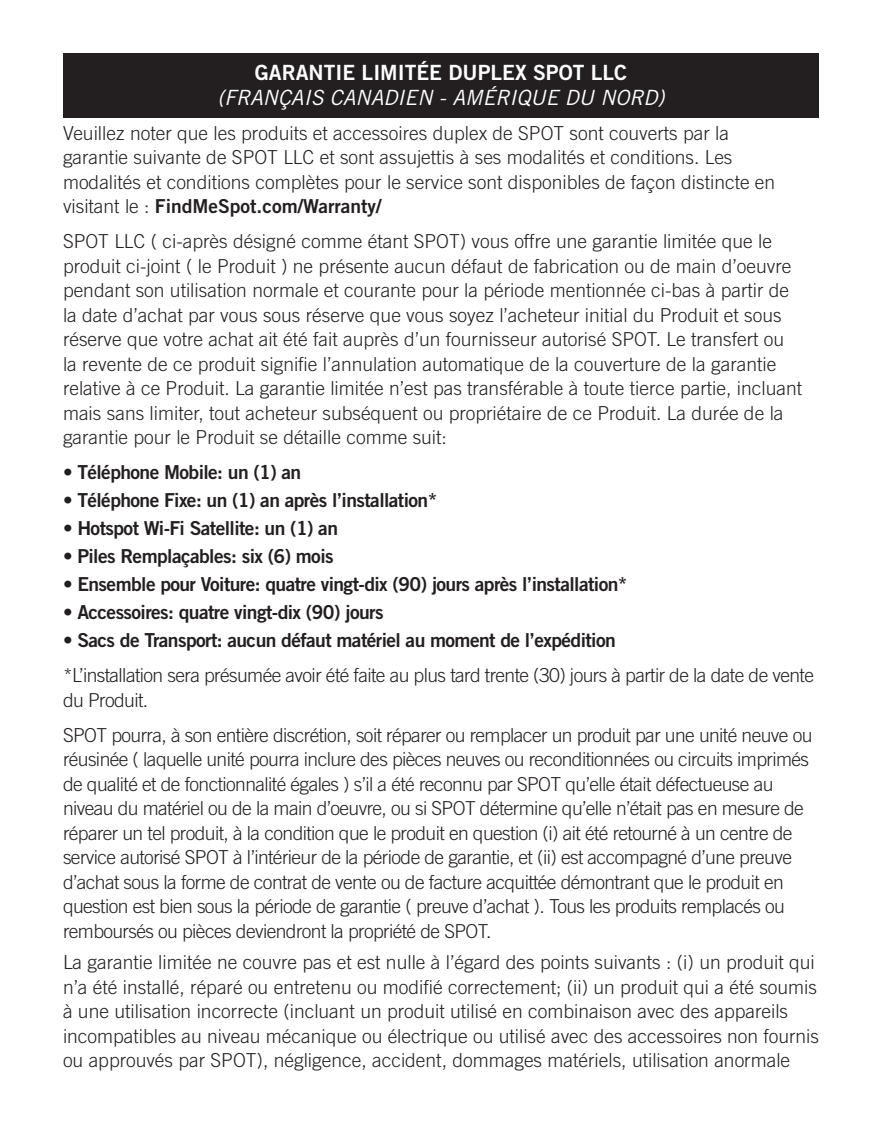
<style>
.page{position:relative;width:882px;height:1134px;background:#fff}
.page>*{position:absolute;margin:0;border:0;box-sizing:border-box;transform-origin:0 0}
.t1{font:italic 21px "Trade Gothic";color:#fff}
.t2{font:21px "Trade Gothic Bold Two";color:#fff}
.t3{font:300 19.25px/24.5px "Trade Gothic";color:#231f20}
.t4{font:300 19.25px/24.5px "Trade Gothic";letter-spacing:-.03em;color:#231f20}
.t5{font:19.25px "Trade Gothic Bold Two";letter-spacing:-.03em;color:#231f20}
.t6{font:19.25px "Trade Gothic Bold Two";color:#231f20}
.s1{font-family:"Trade Gothic";font-weight:300}
</style>
<div class="page">
<div style="left:63px;top:53px;width:756px;height:64px;background:#231f20"></div>
<p class="t2" style="left:255px;top:59px;width:374px">GARANTIE LIMITÉE DUPLEX SPOT LLC</p>
<p class="t1" style="left:217px;top:84px;width:449px">(FRANÇAIS CANADIEN - AMÉRIQUE DU NORD)</p>
<p class="t3" style="left:63px;top:120px;width:667px">Veuillez noter que les produits et accessoires duplex de SPOT sont couverts par la</p>
<p class="t3" style="left:63px;top:145px;width:671px">garantie suivante de SPOT LLC et sont assujettis à ses modalités et conditions. Les</p>
<p class="t3" style="left:63px;top:169px;width:714px">modalités et conditions complètes pour le service sont disponibles de façon distincte en</p>
<p class="t6" style="left:63px;top:194px;width:320px"><span class="s1">visitant le :</span> FindMeSpot.com/Warranty/</p>
<p class="t3" style="left:63px;top:229px;width:741px">SPOT LLC ( ci-après désigné comme étant SPOT) vous offre une garantie limitée que le produit ci-joint ( le Produit ) ne présente aucun défaut de fabrication ou de main d’oeuvre pendant son utilisation normale et courante pour la période mentionnée ci-bas à partir de la date d’achat par vous sous réserve que vous soyez l’acheteur initial du Produit et sous réserve que votre achat ait été fait auprès d’un fournisseur autorisé SPOT. Le transfert ou la revente de ce produit signifie l’annulation automatique de la couverture de la garantie relative à ce Produit. La garantie limitée n’est pas transférable à toute tierce partie, incluant mais sans limiter, tout acheteur subséquent ou propriétaire de ce Produit. La durée de la garantie pour le Produit se détaille comme suit:</p>
<p class="t5" style="left:63px;top:460px;width:240px">• Téléphone Mobile: un (1) an</p>
<p class="t5" style="left:63px;top:488px;width:376px">• Téléphone Fixe: un (1) an après l’installation*</p>
<p class="t5" style="left:63px;top:516px;width:277px">• Hotspot Wi-Fi Satellite: un (1) an</p>
<p class="t5" style="left:63px;top:544px;width:272px">• Piles Remplaçables: six (6) mois</p>
<p class="t5" style="left:63px;top:572px;width:566px">• Ensemble pour Voiture: quatre vingt-dix (90) jours après l’installation*</p>
<p class="t5" style="left:63px;top:600px;width:322px">• Accessoires: quatre vingt-dix (90) jours</p>
<p class="t5" style="left:63px;top:628px;width:554px">• Sacs de Transport: aucun défaut matériel au moment de l’expédition</p>
<p class="t4" style="left:63px;top:663px;width:753px">*L’installation sera présumée avoir été faite au plus tard trente (30) jours à partir de la date de vente du Produit.</p>
<p class="t4" style="left:63px;top:722px;width:751px">SPOT pourra, à son entière discrétion, soit réparer ou remplacer un produit par une unité neuve ou réusinée ( laquelle unité pourra inclure des pièces neuves ou reconditionnées ou circuits imprimés de qualité et de fonctionnalité égales ) s’il a été reconnu par SPOT qu’elle était défectueuse au niveau du matériel ou de la main d’oeuvre, ou si SPOT détermine qu’elle n’était pas en mesure de réparer un tel produit, à la condition que le produit en question (i) ait été retourné à un centre de service autorisé SPOT à l’intérieur de la période de garantie, et (ii) est accompagné d’une preuve d’achat sous la forme de contrat de vente ou de facture acquittée démontrant que le produit en question est bien sous la période de garantie ( preuve d’achat ). Tous les produits remplacés ou remboursés ou pièces deviendront la propriété de SPOT.</p>
<p class="t3" style="left:63px;top:950px;width:758px">La garantie limitée ne couvre pas et est nulle à l’égard des points suivants : (i) un produit qui n’a été installé, réparé ou entretenu ou modifié correctement; (ii) un produit qui a été soumis à une utilisation incorrecte (incluant un produit utilisé en combinaison avec des appareils incompatibles au niveau mécanique ou électrique ou utilisé avec des accessoires non fournis ou approuvés par SPOT), négligence, accident, dommages matériels, utilisation anormale</p>
</div>
